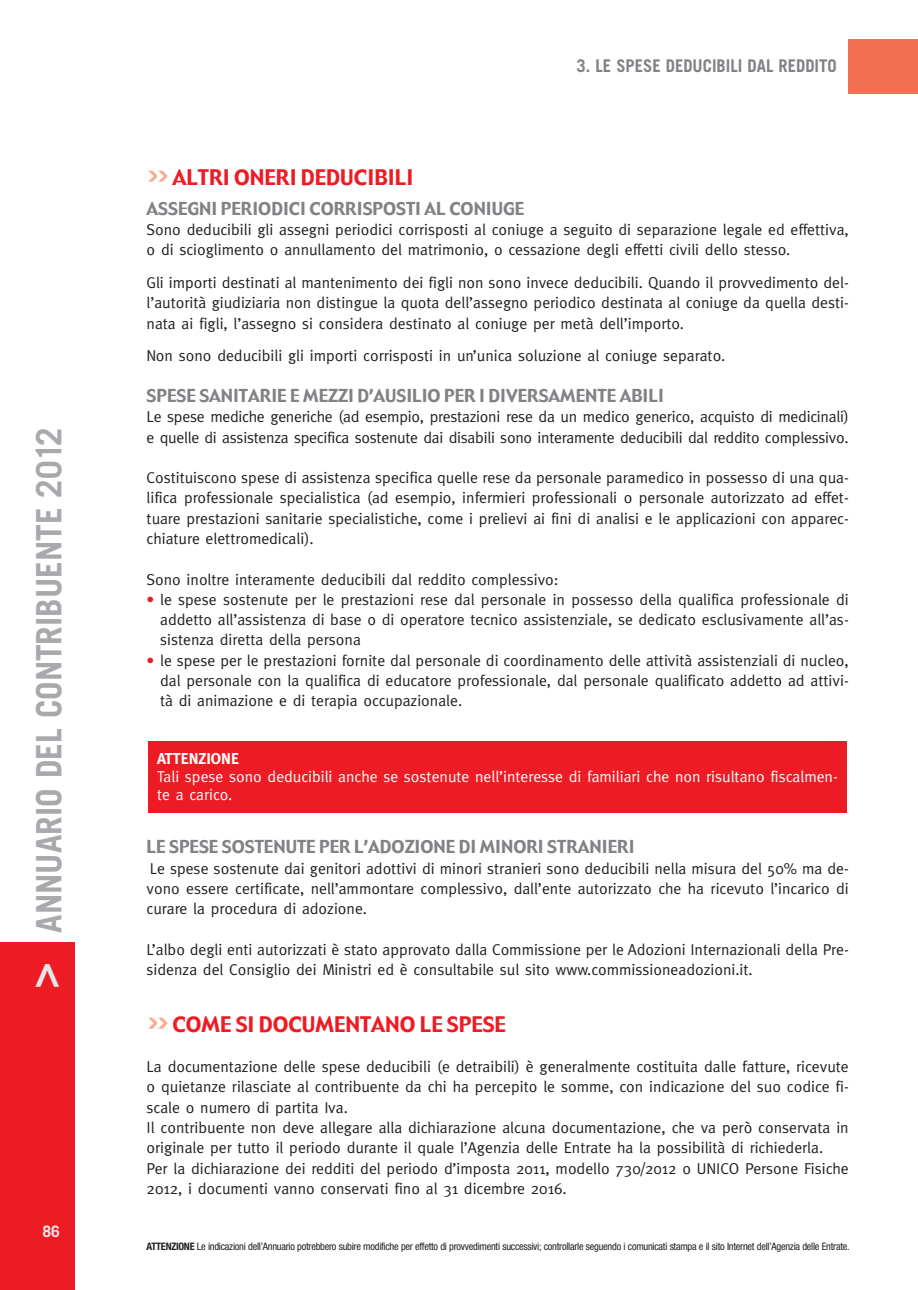
<style>
.page{position:relative;width:918px;height:1290px;background:#fff}
.page>*{position:absolute;margin:0;border:0;box-sizing:border-box;transform-origin:0 0}
.t1{font:700 42px "Trade Gothic";color:#e6e7e8}
.t2{font:700 35px "Trade Gothic";color:#a7a9ac;scale:.95 1}
.t3{font:21px "Gadget";color:#ed1c24}
.t4{font:17.5px "Gadget";color:#808285}
.t5{font:700 17.5px "Trade Gothic";color:#808285;scale:.95 1}
.t6{font:15.75px/20.3px "Meta";color:#231f20;text-align:justify}
.t7{font:15.75px/18.4px "Meta";color:#fff}
.t8{font:700 15.75px "Trade Gothic";color:#e6e7e8}
.t9{font:condensed 10.33px "Helvetica Neue";letter-spacing:-.025em;color:#231f20}
.s1{font-size:26.25px;color:#f9aa8f}
.s2{color:#ed1c24}
.s3{font-weight:700}
</style>
<div class="page">
<div style="left:148px;top:742px;width:698px;height:71px;background:#ed1c24"></div>
<div style="left:848px;top:40px;width:70px;height:54px;background:#f37052"></div>
<div style="left:0;top:943px;width:74px;height:347px;background:#ed1c24"></div>
<p class="t2" style="left:36px;top:933px;width:533px;rotate:-90deg">ANNUARIO DEL CONTRIBUENTE 2012</p>
<p class="t1" style="left:29px;top:988px;width:27px;rotate:-90deg">&gt;</p>
<p class="t8" style="left:42px;top:1226px;width:19px">86</p>
<p class="t5" style="left:576px;top:59px;width:275px">3. LE SPESE DEDUCIBILI DAL REDDITO</p>
<p class="t3" style="left:147px;top:164px;width:268px"><span class="s1">&gt;&gt;</span> ALTRI ONERI DEDUCIBILI</p>
<p class="t4" style="left:147px;top:197px;width:379px">ASSEGNI PERIODICI CORRISPOSTI AL CONIUGE</p>
<p class="t6" style="left:147px;top:221px;width:703px">Sono deducibili gli assegni periodici corrisposti al coniuge a seguito di separazione legale ed effettiva, o di scioglimento o annullamento del matrimonio, o cessazione degli effetti civili dello stesso.</p>
<p class="t6" style="left:147px;top:274px;width:703px">Gli importi destinati al mantenimento dei figli non sono invece deducibili. Quando il provvedimento del&shy;l’autorità giudiziaria non distingue la quota dell’assegno periodico destinata al coniuge da quella desti&shy;nata ai figli, l’assegno si considera destinato al coniuge per metà dell’importo.</p>
<p class="t6" style="left:147px;top:347px;width:580px">Non sono deducibili gli importi corrisposti in un’unica soluzione al coniuge separato.</p>
<p class="t4" style="left:147px;top:384px;width:519px">SPESE SANITARIE E MEZZI D’AUSILIO PER I DIVERSAMENTE ABILI</p>
<p class="t6" style="left:147px;top:408px;width:703px">Le spese mediche generiche (ad esempio, prestazioni rese da un medico generico, acquisto di medicinali) e quelle di assistenza specifica sostenute dai disabili sono interamente deducibili dal reddito complessivo.</p>
<p class="t6" style="left:147px;top:469px;width:703px">Costituiscono spese di assistenza specifica quelle rese da personale paramedico in possesso di una qua&shy;lifica professionale specialistica (ad esempio, infermieri professionali o personale autorizzato ad effet&shy;tuare prestazioni sanitarie specialistiche, come i prelievi ai fini di analisi e le applicazioni con apparec&shy;chiature elettromedicali).</p>
<p class="t6" style="left:147px;top:570px;width:413px">Sono inoltre interamente deducibili dal reddito complessivo:</p>
<p class="t6" style="left:160px;top:590px;width:690px;text-indent:-14px"><span class="s2">•</span> le spese sostenute per le prestazioni rese dal personale in possesso della qualifica professionale di addetto all’assistenza di base o di operatore tecnico assistenziale, se dedicato esclusivamente all’as&shy;sistenza diretta della persona</p>
<p class="t6" style="left:160px;top:651px;width:690px;text-indent:-14px"><span class="s2">•</span> le spese per le prestazioni fornite dal personale di coordinamento delle attività assistenziali di nucleo, dal personale con la qualifica di educatore professionale, dal personale qualificato addetto ad attivi&shy;tà di animazione e di terapia occupazionale.</p>
<p class="t7" style="left:157px;top:750px;width:682px"><span class="s3">ATTENZIONE<br></span>Tali spese sono deducibili anche se sostenute nell’interesse di familiari che non risultano fiscalmen&shy;te a carico.</p>
<p class="t4" style="left:147px;top:836px;width:489px">LE SPESE SOSTENUTE PER L’ADOZIONE DI MINORI STRANIERI</p>
<p class="t6" style="left:147px;top:859px;width:703px">Le spese sostenute dai genitori adottivi di minori stranieri sono deducibili nella misura del 50% ma de&shy;vono essere certificate, nell’ammontare complessivo, dall’ente autorizzato che ha ricevuto l’incarico di curare la procedura di adozione.</p>
<p class="t6" style="left:147px;top:940px;width:703px">L’albo degli enti autorizzati è stato approvato dalla Commissione per le Adozioni Internazionali della Pre&shy;sidenza del Consiglio dei Ministri ed è consultabile sul sito www.commissioneadozioni.it.</p>
<p class="t3" style="left:147px;top:1010px;width:361px"><span class="s1">&gt;&gt;</span> COME SI DOCUMENTANO LE SPESE</p>
<p class="t6" style="left:147px;top:1057px;width:703px;text-align:left">La documentazione delle spese deducibili (e detraibili) è generalmente costituita dalle fatture, ricevute o quietanze rilasciate al contribuente da chi ha percepito le somme, con indicazione del suo codice fi&shy;scale o numero di partita Iva.<br>Il contribuente non deve allegare alla dichiarazione alcuna documentazione, che va però conservata in originale per tutto il periodo durante il quale l’Agenzia delle Entrate ha la possibilità di richiederla.<br>Per la dichiarazione dei redditi del periodo d’imposta 2011, modello 730/2012 o UNICO Persone Fisiche 2012, i documenti vanno conservati fino al 31 dicembre 2016.</p>
<p class="t9" style="left:147px;top:1243px;width:704px"><span class="s3">ATTENZIONE</span> Le indicazioni dell’Annuario potrebbero subire modifiche per effetto di provvedimenti successivi; controllarle seguendo i comunicati stampa e il sito Internet dell’Agenzia delle Entrate.</p>
</div>
